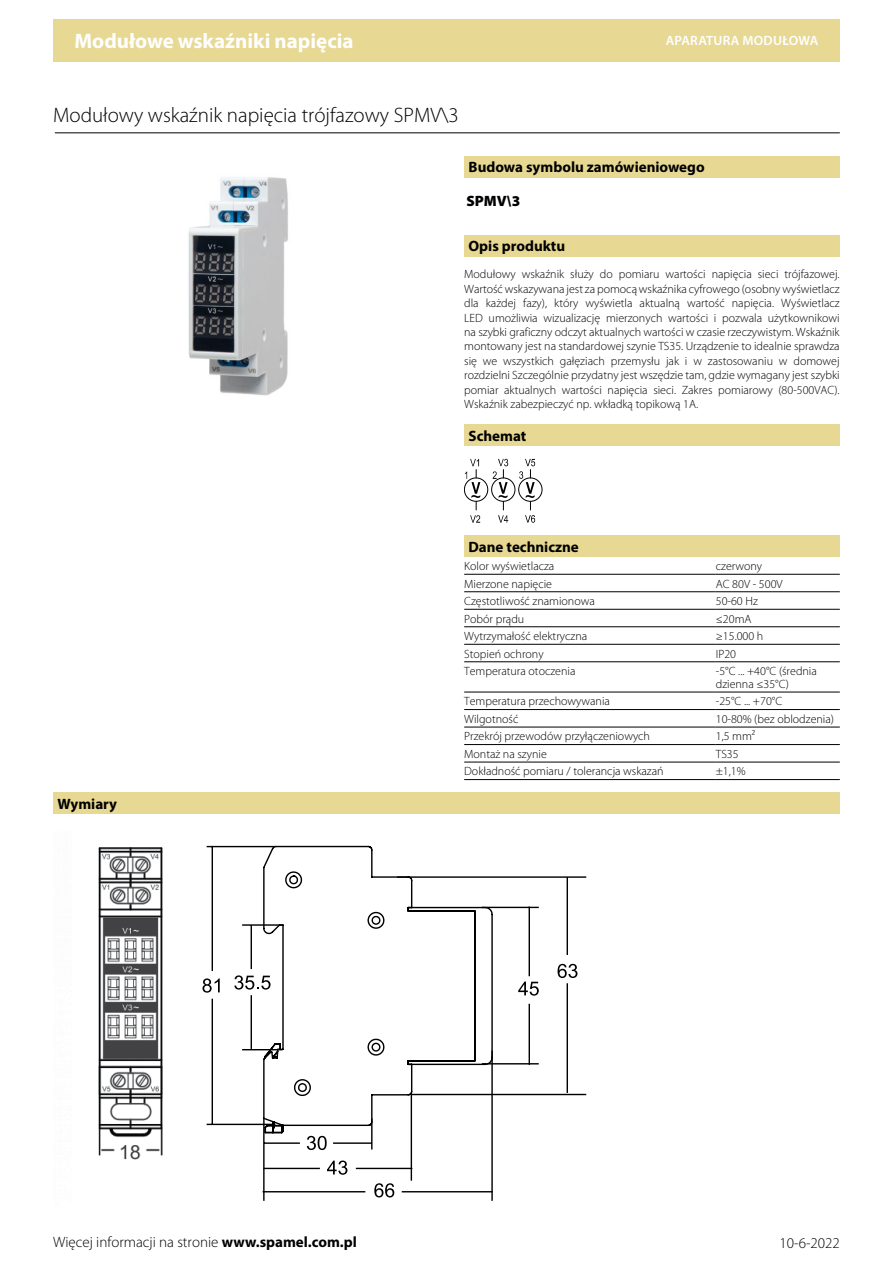
<style>
.page{position:relative;width:893px;height:1263px;background:#fff}
.page>*{position:absolute;margin:0;border:0;box-sizing:border-box;transform-origin:0 0}
.t1{font:300 21px "Myriad Pro";color:#000}
.t2{font:700 21px "Myriad Pro";color:#fff}
.Überschrift{font:700 15px "Myriad Pro";color:#000}
.t3{font:300 15px "Myriad Pro";color:#000}
.TS_Bestellschlüssel{font:900 15px "Myriad Pro";color:#000}
.t4{font:600 13.5px "Myriad Pro";letter-spacing:.02em;color:#fff}
.Text_normal_block{font:300 12px/14.4px "Myriad Pro";color:#000;text-align:justify}
.Tabellenkörper{font:300 12px/12.8px "Myriad Pro";color:#000}
.s1{font-weight:700}
</style>
<div class="page">
<div style="left:53px;top:19px;width:787px;height:43px;background:#e7d893"></div>
<div style="left:464px;top:535px;width:376px;height:22px;background:#e7d893"></div>
<hr style="left:464px;top:574px;width:252px;height:1px;background:#000">
<hr style="left:716px;top:574px;width:124px;height:1px;background:#000">
<hr style="left:464px;top:591px;width:252px;height:1px;background:#000">
<hr style="left:716px;top:591px;width:124px;height:1px;background:#000">
<hr style="left:464px;top:609px;width:252px;height:1px;background:#000">
<hr style="left:716px;top:609px;width:124px;height:1px;background:#000">
<hr style="left:464px;top:626px;width:252px;height:1px;background:#000">
<hr style="left:716px;top:626px;width:124px;height:1px;background:#000">
<hr style="left:464px;top:644px;width:252px;height:1px;background:#000">
<hr style="left:716px;top:644px;width:124px;height:1px;background:#000">
<hr style="left:464px;top:661px;width:252px;height:1px;background:#000">
<hr style="left:716px;top:661px;width:124px;height:1px;background:#000">
<hr style="left:464px;top:692px;width:252px;height:1px;background:#000">
<hr style="left:716px;top:692px;width:124px;height:1px;background:#000">
<hr style="left:464px;top:709px;width:252px;height:1px;background:#000">
<hr style="left:716px;top:709px;width:124px;height:1px;background:#000">
<hr style="left:464px;top:727px;width:252px;height:1px;background:#000">
<hr style="left:716px;top:727px;width:124px;height:1px;background:#000">
<hr style="left:464px;top:744px;width:252px;height:1px;background:#000">
<hr style="left:716px;top:744px;width:124px;height:1px;background:#000">
<hr style="left:464px;top:762px;width:252px;height:1px;background:#000">
<hr style="left:716px;top:762px;width:124px;height:1px;background:#000">
<hr style="left:464px;top:779px;width:252px;height:1px;background:#000">
<hr style="left:716px;top:779px;width:124px;height:1px;background:#000">
<div style="left:464px;top:156px;width:376px;height:21px;background:#e7d893"></div>
<hr style="left:55px;top:132px;width:785px;height:1px;background:#000">
<div style="left:464px;top:235px;width:376px;height:21px;background:#e7d893"></div>
<img style="left:188px;top:177px;width:100px;height:219px">
<div style="left:53px;top:792px;width:787px;height:22px;background:#e7d893"></div>
<img style="left:98px;top:847px;width:65px;height:313px">
<svg style="left:262px;top:845px;width:232px;height:289px"></svg>
<svg style="left:202px;top:978px;width:18px;height:15px"></svg>
<hr style="left:207px;top:846px;width:68px;height:1px;background:#000">
<hr style="left:207px;top:1124px;width:68px;height:1px;background:#000">
<hr style="left:212px;top:846px;width:1px;height:125px;background:#000">
<hr style="left:212px;top:999px;width:1px;height:125px;background:#000">
<hr style="left:242px;top:924px;width:40px;height:2px;background:#000">
<hr style="left:242px;top:1049px;width:40px;height:1px;background:#000">
<hr style="left:251px;top:925px;width:1px;height:44px;background:#000">
<hr style="left:251px;top:995px;width:1px;height:54px;background:#000">
<svg style="left:234px;top:975px;width:37px;height:14px"></svg>
<hr style="left:263px;top:1118px;width:2px;height:83px;background:#000">
<hr style="left:491px;top:1051px;width:2px;height:150px;background:#000">
<hr style="left:411px;top:1092px;width:1px;height:89px;background:#000">
<hr style="left:371px;top:1118px;width:2px;height:31px;background:#000">
<hr style="left:264px;top:1142px;width:36px;height:2px;background:#000">
<hr style="left:333px;top:1142px;width:39px;height:2px;background:#000">
<svg style="left:307px;top:1136px;width:20px;height:14px"></svg>
<hr style="left:263px;top:1168px;width:57px;height:1px;background:#000">
<hr style="left:356px;top:1168px;width:56px;height:1px;background:#000">
<hr style="left:263px;top:1191px;width:102px;height:1px;background:#000">
<hr style="left:402px;top:1191px;width:91px;height:1px;background:#000">
<svg style="left:327px;top:1160px;width:20px;height:15px"></svg>
<svg style="left:374px;top:1183px;width:20px;height:14px"></svg>
<hr style="left:397px;top:876px;width:189px;height:2px;background:#000">
<hr style="left:411px;top:1094px;width:175px;height:1px;background:#000">
<hr style="left:482px;top:907px;width:57px;height:1px;background:#000">
<hr style="left:529px;top:907px;width:1px;height:69px;background:#000">
<hr style="left:529px;top:1004px;width:1px;height:61px;background:#000">
<svg style="left:518px;top:981px;width:21px;height:15px"></svg>
<svg style="left:558px;top:964px;width:19px;height:14px"></svg>
<hr style="left:567px;top:877px;width:1px;height:78px;background:#000">
<hr style="left:567px;top:983px;width:1px;height:110px;background:#000">
<hr style="left:482px;top:1063px;width:57px;height:1px;background:#000">
<div style="left:464px;top:425px;width:376px;height:21px;background:#e7d893"></div>
<div style="left:464px;top:478px;width:24px;height:23px;border:1px solid #000;border-radius:50%"></div>
<div style="left:491px;top:478px;width:24px;height:23px;border:1px solid #000;border-radius:50%"></div>
<div style="left:518px;top:478px;width:24px;height:23px;border:1px solid #000;border-radius:50%"></div>
<svg style="left:465px;top:459px;width:15px;height:64px"></svg>
<svg style="left:493px;top:459px;width:15px;height:64px"></svg>
<svg style="left:519px;top:459px;width:16px;height:64px"></svg>
<h1 class="t2" style="left:74px;top:28px;width:281px">Modułowe wskaźniki napięcia</h1>
<p class="t1" style="left:53px;top:104px;width:407px">Modułowy wskaźnik napięcia trójfazowy SPMV\3</p>
<p class="t4" style="left:666px;top:32px;width:154px">APARATURA MODUŁOWA</p>
<p class="Überschrift" style="left:469px;top:158px;width:238px">Budowa symbolu zamówieniowego</p>
<p class="TS_Bestellschlüssel" style="left:466px;top:191px;width:55px">SPMV\3</p>
<p class="Überschrift" style="left:468px;top:236px;width:98px">Opis produktu</p>
<p class="Text_normal_block" style="left:464px;top:267px;width:377px">Modułowy wskaźnik służy do pomiaru wartości napięcia sieci trójfazowej.<br>Wartość wskazywana jest za pomocą wskaźnika cyfrowego (osobny wyświetlacz dla każdej fazy), który wyświetla aktualną wartość napięcia. Wyświetlacz LED umożliwia wizualizację mierzonych wartości i pozwala użytkownikowi na szybki graficzny odczyt aktualnych wartości w czasie rzeczywistym. Wskaźnik montowany jest na standardowej szynie TS35. Urządzenie to idealnie sprawdza się we wszystkich gałęziach przemysłu jak i w zastosowaniu w domowej rozdzielni Szczególnie przydatny jest wszędzie tam, gdzie wymagany jest szybki pomiar aktualnych wartości napięcia sieci. Zakres pomiarowy (80-500VAC).<br>Wskaźnik zabezpieczyć np. wkładką topikową 1A.</p>
<p class="Überschrift" style="left:468px;top:426px;width:59px">Schemat</p>
<p class="Überschrift" style="left:57px;top:794px;width:61px">Wymiary</p>
<p class="Überschrift" style="left:468px;top:537px;width:112px">Dane techniczne</p>
<p class="Tabellenkörper" style="left:464px;top:560px;width:92px">Kolor wyświetlacza</p>
<p class="Tabellenkörper" style="left:716px;top:560px;width:48px">czerwony</p>
<p class="Tabellenkörper" style="left:464px;top:577px;width:89px">Mierzone napięcie</p>
<p class="Tabellenkörper" style="left:716px;top:577px;width:68px">AC 80V - 500V</p>
<p class="Tabellenkörper" style="left:464px;top:595px;width:132px">Częstotliwość znamionowa</p>
<p class="Tabellenkörper" style="left:716px;top:595px;width:44px">50-60 Hz</p>
<p class="Tabellenkörper" style="left:464px;top:612px;width:62px">Pobór prądu</p>
<p class="Tabellenkörper" style="left:716px;top:612px;width:37px">≤20mA</p>
<p class="Tabellenkörper" style="left:464px;top:630px;width:125px">Wytrzymałość elektryczna</p>
<p class="Tabellenkörper" style="left:716px;top:630px;width:49px">≥15.000 h</p>
<p class="Tabellenkörper" style="left:464px;top:647px;width:81px">Stopień ochrony</p>
<p class="Tabellenkörper" style="left:716px;top:647px;width:22px">IP20</p>
<p class="Tabellenkörper" style="left:464px;top:665px;width:113px">Temperatura otoczenia</p>
<p class="Tabellenkörper" style="left:716px;top:665px;width:103px">-5°C ... +40°C (średnia dzienna ≤35°C)</p>
<p class="Tabellenkörper" style="left:464px;top:695px;width:147px">Temperatura przechowywania</p>
<p class="Tabellenkörper" style="left:716px;top:695px;width:68px">-25°C ... +70°C</p>
<p class="Tabellenkörper" style="left:464px;top:713px;width:56px">Wilgotność</p>
<p class="Tabellenkörper" style="left:716px;top:713px;width:120px">10-80% (bez oblodzenia)</p>
<p class="Tabellenkörper" style="left:464px;top:730px;width:187px">Przekrój przewodów przyłączeniowych</p>
<p class="Tabellenkörper" style="left:716px;top:730px;width:41px">1,5 mm²</p>
<p class="Tabellenkörper" style="left:464px;top:748px;width:84px">Montaż na szynie</p>
<p class="Tabellenkörper" style="left:716px;top:748px;width:24px">TS35</p>
<p class="Tabellenkörper" style="left:464px;top:765px;width:201px">Dokładność pomiaru / tolerancja wskazań</p>
<p class="Tabellenkörper" style="left:716px;top:765px;width:31px">±1,1%</p>
<p class="t3" style="left:53px;top:1234px;width:305px">Więcej informacji na stronie <span class="s1">www.spamel.com.pl</span></p>
<p class="t3" style="left:780px;top:1234px;width:62px">10-6-2022</p>
</div>
